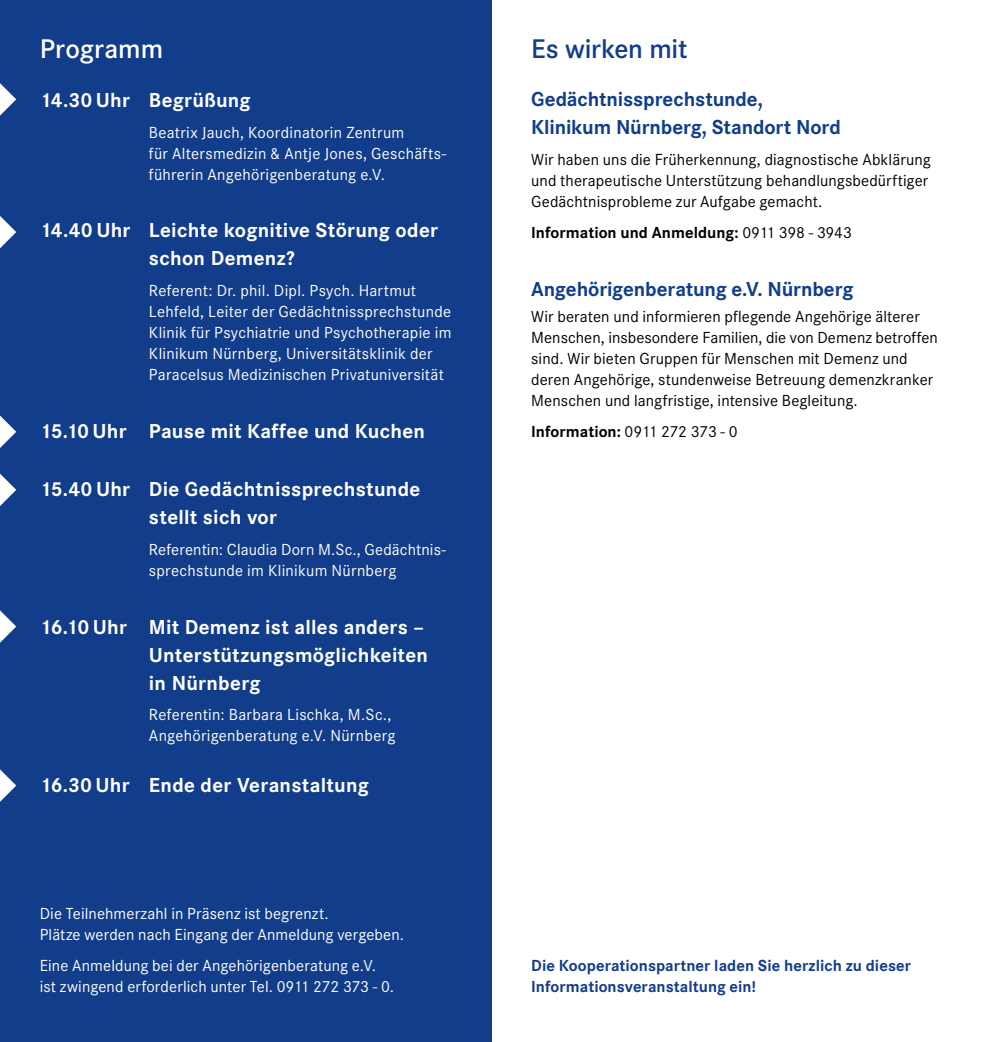
<style>
.page{position:relative;width:983px;height:1042px;background:#fff}
.page>*{position:absolute;margin:0;border:0;box-sizing:border-box;transform-origin:0 0}
.t1{font:600 28px "Corporate S Pro";letter-spacing:-.005em;color:#123d8a}
.t2{font:600 28px "Corporate S Pro";letter-spacing:.005em;color:#fff}
.t3{font:700 21px/28px "Corporate S Pro";letter-spacing:.01em;color:#fff}
.t4{font:700 21px/28px "Corporate S Pro";letter-spacing:-.005em;color:#123d8a}
.t5{font:16.62px/21px "Corporate S Pro";letter-spacing:.015em;color:#fff}
.t6{font:16.62px/21px "Corporate S Pro";letter-spacing:.005em;color:#000}
.t7{font:700 16.62px/21px "Corporate S Pro";letter-spacing:.005em;color:#123d8a}
.t8{font:700 16.62px "Corporate S Pro";color:#000}
.s1{font-weight:400}
</style>
<div class="page">
<div style="left:0;top:0;width:491px;height:1042px;background:#123d8a"></div>
<svg style="left:0;top:83px;width:16px;height:33px"></svg>
<svg style="left:0;top:216px;width:16px;height:32px"></svg>
<svg style="left:0;top:415px;width:16px;height:33px"></svg>
<svg style="left:0;top:610px;width:16px;height:33px"></svg>
<svg style="left:0;top:473px;width:16px;height:33px"></svg>
<svg style="left:0;top:769px;width:16px;height:33px"></svg>
<h1 class="t2" style="left:40px;top:28px;width:125px">Programm</h1>
<p class="t3" style="left:40px;top:84px;width:212px">14.30 Uhr Begrüßung</p>
<p class="t5" style="left:149px;top:120px;width:299px">Beatrix Jauch, Koordinatorin Zentrum<br>für Altersmedizin &amp; Antje Jones, Geschäfts&shy;führerin Angehörigenberatung e.V.</p>
<p class="t3" style="left:149px;top:215px;width:291px;text-indent:-109px">14.40 Uhr Leichte kognitive Störung oder schon Demenz?</p>
<p class="t5" style="left:149px;top:279px;width:304px">Referent: Dr. phil. Dipl. Psych. Hartmut Lehfeld, Leiter der Gedächtnissprechstunde Klinik für Psychiatrie und Psychotherapie im Klinikum Nürnberg, Universitätsklinik der Paracelsus Medizinischen Privatuniversität</p>
<p class="t3" style="left:40px;top:415px;width:387px">15.10 Uhr Pause mit Kaffee und Kuchen</p>
<p class="t3" style="left:149px;top:473px;width:273px;text-indent:-109px">15.40 Uhr Die Gedächtnissprechstunde stellt sich vor</p>
<p class="t5" style="left:149px;top:537px;width:298px">Referentin: Claudia Dorn M.Sc., Gedächtnis&shy;sprechstunde im Klinikum Nürnberg</p>
<p class="t3" style="left:149px;top:611px;width:280px;text-indent:-109px">16.10 Uhr Mit Demenz ist alles anders –<br>Unterstützungsmöglichkeiten in Nürnberg</p>
<p class="t5" style="left:149px;top:703px;width:248px">Referentin: Barbara Lischka, M.Sc.,<br>Angehörigenberatung e.V. Nürnberg</p>
<p class="t3" style="left:40px;top:769px;width:330px">16.30 Uhr Ende der Veranstaltung</p>
<p class="t5" style="left:40px;top:902px;width:366px">Die Teilnehmerzahl in Präsenz ist begrenzt.<br>Plätze werden nach Eingang der Anmeldung vergeben.</p>
<p class="t5" style="left:40px;top:954px;width:356px">Eine Anmeldung bei der Angehörigenberatung e.V. ist zwingend erforderlich unter Tel. 0911 272 373 - 0.</p>
<h1 class="t1" style="left:531px;top:28px;width:158px">Es wirken mit</h1>
<p class="t4" style="left:531px;top:84px;width:311px">Gedächtnissprechstunde,<br>Klinikum Nürnberg, Standort Nord</p>
<p class="t6" style="left:531px;top:148px;width:401px">Wir haben uns die Früherkennung, diagnostische Abklärung und therapeutische Unterstützung behandlungsbedürftiger<br>Gedächtnisprobleme zur Aufgabe gemacht.</p>
<p class="t8" style="left:531px;top:220px;width:322px">Information und Anmeldung: <span class="s1">0911 398 - 3943</span></p>
<p class="t4" style="left:531px;top:273px;width:324px">Angehörigenberatung e.V. Nürnberg</p>
<p class="t6" style="left:531px;top:305px;width:408px">Wir beraten und informieren pflegende Angehörige älterer Menschen, insbesondere Familien, die von Demenz betroffen sind. Wir bieten Gruppen für Menschen mit Demenz und deren Angehörige, stundenweise Betreuung demenzkranker Menschen und langfristige, intensive Begleitung.</p>
<p class="t8" style="left:531px;top:418px;width:208px">Information: <span class="s1">0911 272 373 - 0</span></p>
<p class="t7" style="left:531px;top:954px;width:381px">Die Kooperationspartner laden Sie herzlich zu dieser<br>Informationsveranstaltung ein!</p>
</div>
